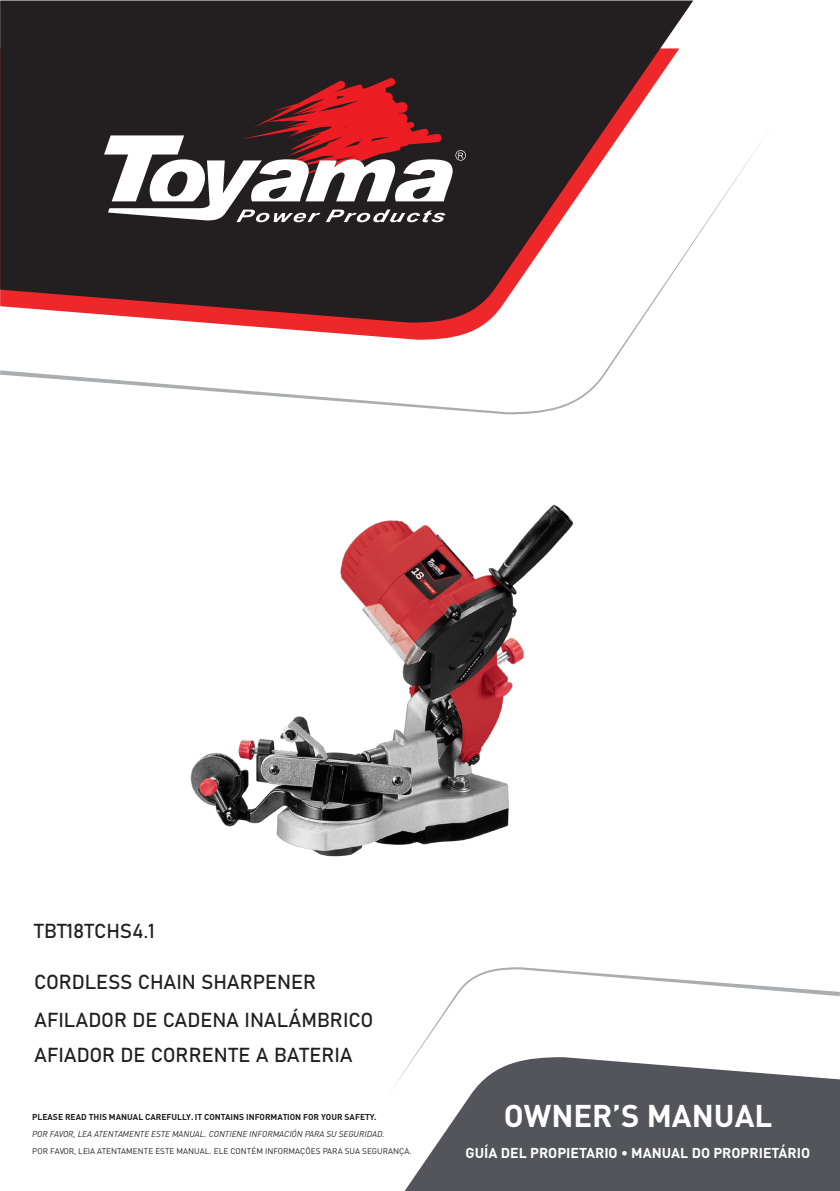
<style>
.page{position:relative;width:840px;height:1191px;background:#fff}
.page>*{position:absolute;margin:0;border:0;box-sizing:border-box;transform-origin:0 0}
.t1{font:700 31px "DIN Pro";color:#fff}
.t2{font:20px/37.8px "Bahnschrift";color:#231f20}
.t3{font:700 14.2px "DIN Pro";color:#fff}
.t4{font:italic 8.4px "DIN Pro";color:#231f20}
.t5{font:700 8.4px "DIN Pro";color:#231f20}
.t6{font:8.2px "DIN Pro";color:#231f20}
</style>
<div class="page">
<svg style="left:404px;top:1096px;width:435px;height:95px;background:#616267"></svg>
<svg style="left:0;top:1px;width:693px;height:120px;background:#322a2b"></svg>
<svg style="left:0;top:121px;width:765px;height:293px"></svg>
<svg style="left:392px;top:967px;width:447px;height:129px"></svg>
<svg style="left:104px;top:77px;width:361px;height:145px"></svg>
<img style="left:190px;top:504px;width:384px;height:353px">
<p class="t2" style="left:34px;top:910px;width:122px">TBT18TCHS4.1</p>
<p class="t2" style="left:34px;top:961px;width:341px">CORDLESS CHAIN SHARPENER<br>AFILADOR DE CADENA INALÁMBRICO</p>
<p class="t2" style="left:34px;top:1035px;width:320px">AFIADOR DE CORRENTE A BATERIA</p>
<p class="t5" style="left:32px;top:1109px;width:345px">PLEASE READ THIS MANUAL CAREFULLY. IT CONTAINS INFORMATION FOR YOUR SAFETY.</p>
<p class="t4" style="left:32px;top:1127px;width:354px">POR FAVOR, LEA ATENTAMENTE ESTE MANUAL. CONTIENE INFORMACIÓN PARA SU SEGURIDAD.</p>
<p class="t6" style="left:32px;top:1144px;width:380px">POR FAVOR, LEIA ATENTAMENTE ESTE MANUAL. ELE CONTÉM INFORMAÇÕES PARA SUA SEGURANÇA.</p>
<h1 class="t1" style="left:503px;top:1089px;width:270px">OWNER’S MANUAL</h1>
<p class="t3" style="left:465px;top:1140px;width:346px">GUÍA DEL PROPIETARIO • MANUAL DO PROPRIETÁRIO</p>
</div>
